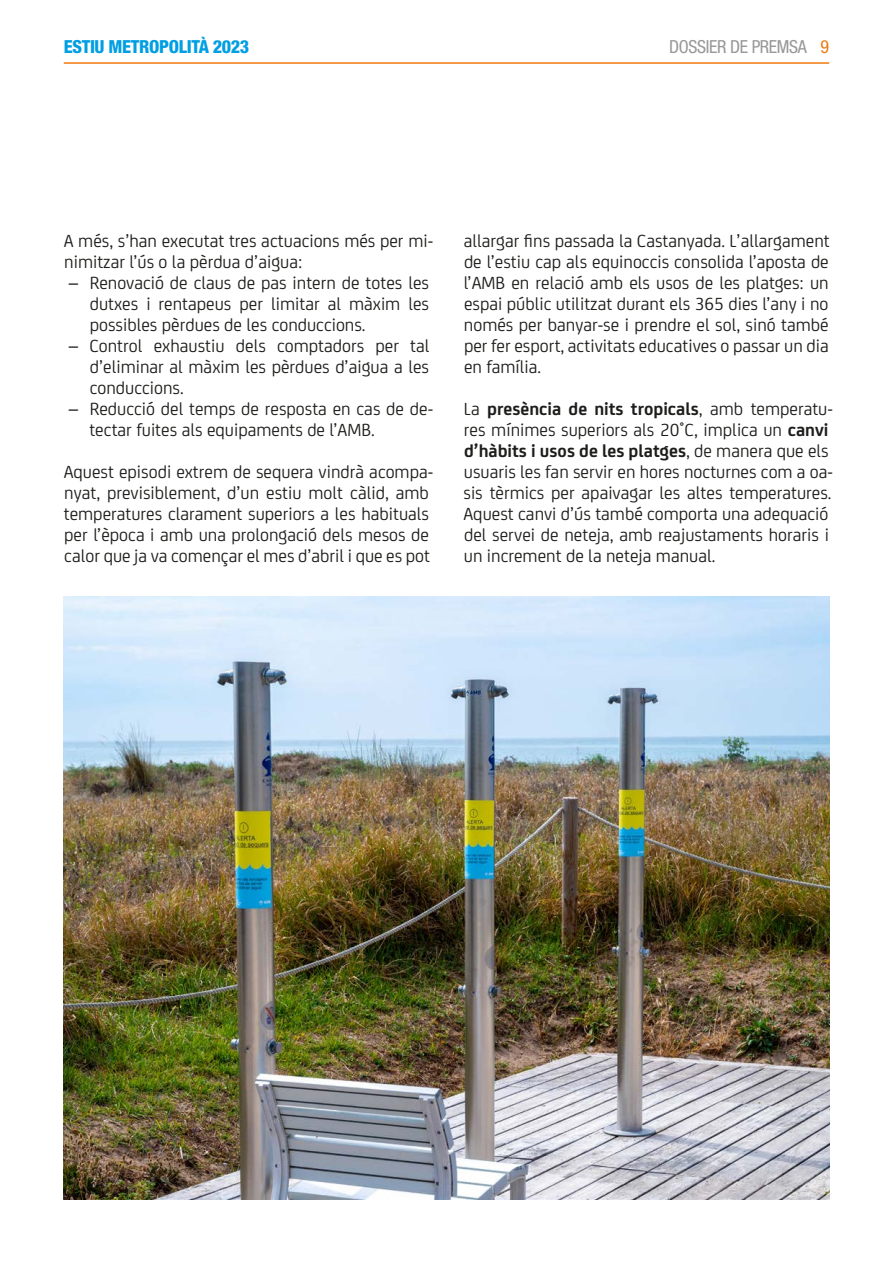
<style>
.page{position:relative;width:893px;height:1263px;background:#fff}
.page>*{position:absolute;margin:0;border:0;box-sizing:border-box;transform-origin:0 0}
.t1{font:18.75px/21px "FS Joey";color:#1d1d1b}
.t2{font:800 condensed 18px "Helvetica Neue LT Std";letter-spacing:-.02em;color:#009fe3}
.t3{font:condensed 18px "Helvetica Neue LT Std";letter-spacing:-.02em;color:#999898}
.s1{color:#ef7b10}
.s2{font-weight:700}
</style>
<div class="page">
<hr style="left:64px;top:62px;width:765px;height:2px;background:#ef7b10">
<img style="left:64px;top:596px;width:765px;height:603px">
<p class="t2" style="left:64px;top:36px;width:187px">ESTIU METROPOLITÀ 2023</p>
<p class="t3" style="left:669px;top:36px;width:161px">DOSSIER DE PREMSA <span class="s1">9</span></p>
<p class="t1" style="left:64px;top:229px;width:371px">A més, s’han executat tres actuacions més per mi&shy;nimitzar l’ús o la pèrdua d’aigua:</p>
<p class="t1" style="left:90px;top:271px;width:341px;text-align:justify;text-indent:-21px">– Renovació de claus de pas intern de totes les dutxes i rentapeus per limitar al màxim les possibles pèrdues de les conduccions.</p>
<p class="t1" style="left:90px;top:334px;width:341px;text-align:justify;text-indent:-21px">– Control exhaustiu dels comptadors per tal d’eliminar al màxim les pèrdues d’aigua a les conduccions.</p>
<p class="t1" style="left:89px;top:397px;width:345px;text-indent:-21px">– Reducció del temps de resposta en cas de de&shy;tectar fuites als equipaments de l’AMB.</p>
<p class="t1" style="left:64px;top:460px;width:371px">Aquest episodi extrem de sequera vindrà acompa&shy;nyat, previsiblement, d’un estiu molt càlid, amb temperatures clarament superiors a les habituals per l’època i amb una prolongació dels mesos de calor que ja va començar el mes d’abril i que es pot</p>
<p class="t1" style="left:464px;top:229px;width:368px;text-align:justify">allargar fins passada la Castanyada. L’allargament de l’estiu cap als equinoccis consolida l’aposta de l’AMB en relació amb els usos de les platges: un espai públic utilitzat durant els 365 dies l’any i no només per banyar-se i prendre el sol, sinó també per fer esport, activitats educatives o passar un dia en família.</p>
<p class="t1" style="left:463px;top:397px;width:371px">La <span class="s2">presència de nits tropicals</span>, amb temperatu&shy;res mínimes superiors als 20˚C, implica un <span class="s2">canvi d’hàbits i usos de les platges</span>, de manera que els usuaris les fan servir en hores nocturnes com a oa&shy;sis tèrmics per apaivagar les altes temperatures.<br>Aquest canvi d’ús també comporta una adequació del servei de neteja, amb reajustaments horaris i un increment de la neteja manual.</p>
</div>
